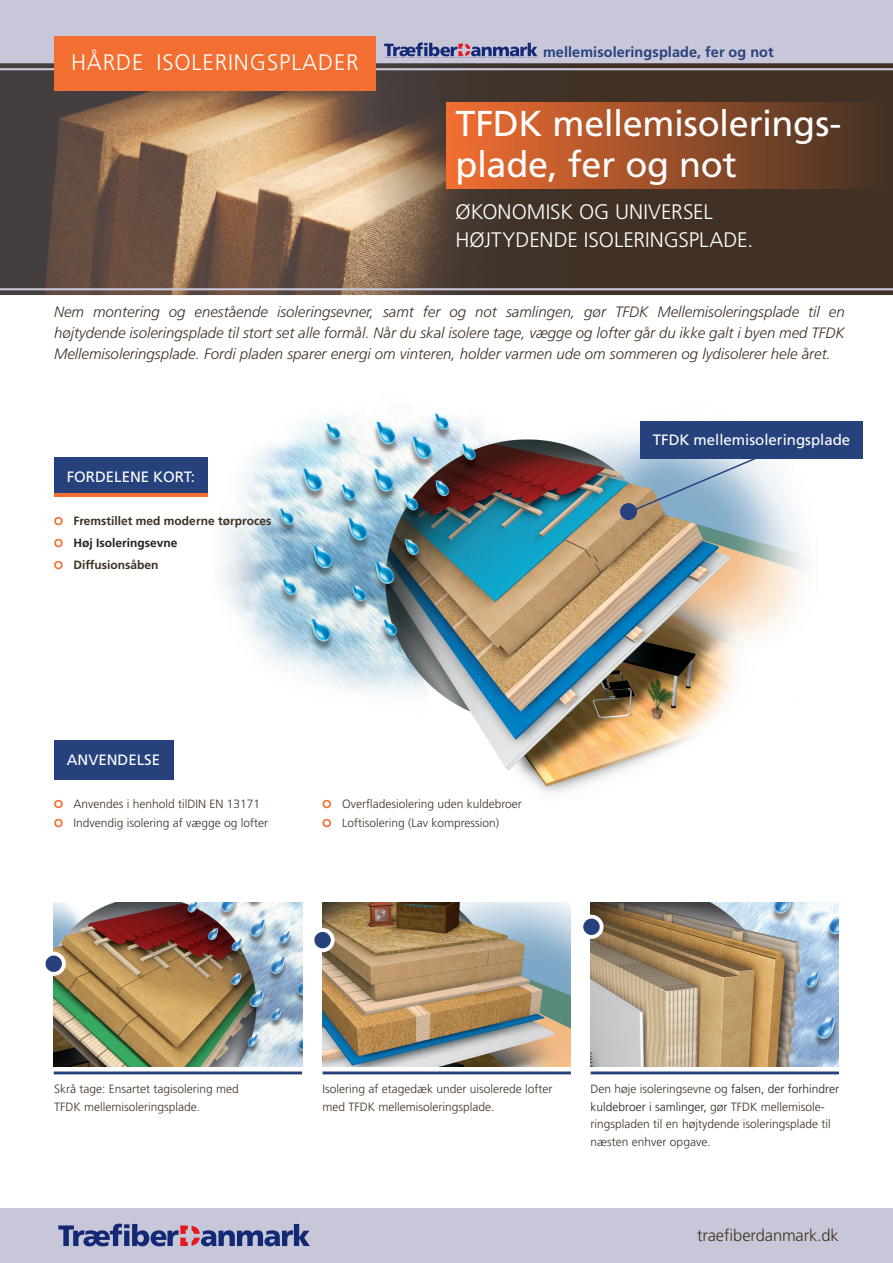
<style>
.page{position:relative;width:893px;height:1263px;background:#fff}
.page>*{position:absolute;margin:0;border:0;box-sizing:border-box;transform-origin:0 0}
.t1{font:36px/40.5px "Frutiger";letter-spacing:-.01em;color:#fff}
.t2{font:300 22.5px "Frutiger";letter-spacing:.04em;color:#fff}
.t3{font:300 21px/28.5px "Frutiger";color:#fff}
.t4{font:300 16.5px "Frutiger";letter-spacing:-.01em;color:#3f3124}
.t5{font:italic 300 15px/21px "Frutiger";color:#3f3124;text-align:justify}
.t6{font:15px "Frutiger";color:#fff}
.t7{font:700 14.4px "Frutiger";letter-spacing:.005em;color:#27417c}
.t8{font:300 12px/17.4px "Frutiger";color:#3f3124}
.t9{font:700 12px "Frutiger";color:#3f3124}
.t10{font:700 12px "Frutiger";color:#231f20}
.s1{font-family:"Futura";font-weight:800;font-size:10.5px;color:#f36e31}
.s2{color:#231f20}
</style>
<div class="page">
<div style="left:0;top:0;width:893px;height:293px;background:#c8c7d9"></div>
<img style="left:0;top:63px;width:893px;height:232px">
<img style="left:200px;top:406px;width:628px;height:387px">
<div style="left:0;top:1209px;width:893px;height:54px;background:#c8c7d9"></div>
<div style="left:54px;top:458px;width:154px;height:39px;background:#27417c"></div>
<div style="left:620px;top:503px;width:17px;height:17px;background:#27417c;border-radius:50%"></div>
<div style="left:640px;top:421px;width:223px;height:37px;background:#27417c"></div>
<hr style="left:54px;top:493px;width:154px;height:4px;background:#f36e31">
<svg style="left:58px;top:1223px;width:252px;height:23px"></svg>
<svg style="left:630px;top:454px;width:133px;height:59px;background:#99b0c4"></svg>
<div style="left:54px;top:36px;width:322px;height:54px;background:#f36e31"></div>
<svg style="left:384px;top:43px;width:153px;height:13px"></svg>
<div style="left:446px;top:102px;width:441px;height:87px;background:linear-gradient(to right,#f36e31,#413123)"></div>
<div style="left:54px;top:741px;width:119px;height:39px;background:#27417c"></div>
<img style="left:323px;top:902px;width:248px;height:165px">
<img style="left:54px;top:902px;width:248px;height:165px">
<img style="left:591px;top:902px;width:248px;height:165px">
<div style="left:312px;top:930px;width:21px;height:20px;background:#27417c;border-radius:50%"></div>
<div style="left:311px;top:928px;width:24px;height:24px;border:4px solid #fff;border-radius:50%"></div>
<div style="left:44px;top:953px;width:20px;height:21px;background:#27417c;border-radius:50%"></div>
<div style="left:42px;top:952px;width:24px;height:24px;border:4px solid #fff;border-radius:50%"></div>
<div style="left:581px;top:917px;width:21px;height:20px;background:#27417c;border-radius:50%"></div>
<div style="left:579px;top:915px;width:24px;height:24px;border:4px solid #fff;border-radius:50%"></div>
<hr style="left:54px;top:1071px;width:248px;height:3px;background:#27417c">
<hr style="left:323px;top:1071px;width:248px;height:3px;background:#27417c">
<hr style="left:591px;top:1071px;width:248px;height:3px;background:#27417c">
<p class="t2" style="left:71px;top:50px;width:289px">HÅRDE ISOLERINGSPLADER</p>
<p class="t7" style="left:543px;top:43px;width:232px">mellemisoleringsplade, fer og not</p>
<p class="t1" style="left:455px;top:104px;width:387px">TFDK mellemisolerings&shy;plade, fer og not</p>
<p class="t3" style="left:455px;top:198px;width:299px">ØKONOMISK OG UNIVERSEL<br>HØJTYDENDE ISOLERINGSPLADE.</p>
<p class="t5" style="left:54px;top:302px;width:792px">Nem montering og enestående isoleringsevner, samt fer og not samlingen, gør TFDK Mellemisoleringsplade til en højtydende isoleringsplade til stort set alle formål. Når du skal isolere tage, vægge og lofter går du ikke galt i byen med TFDK Mellemisoleringsplade. Fordi pladen sparer energi om vinteren, holder varmen ude om sommeren og lydisolerer hele året.</p>
<p class="t6" style="left:67px;top:468px;width:130px">FORDELENE KORT:</p>
<p class="t9" style="left:54px;top:514px;width:219px"><span class="s1">O</span> Fremstillet med moderne tørproces</p>
<p class="t10" style="left:54px;top:536px;width:125px"><span class="s1">O</span> Høj Isoleringsevne</p>
<p class="t9" style="left:54px;top:557px;width:106px"><span class="s1">O</span> Diffusionsåben</p>
<p class="t6" style="left:67px;top:751px;width:95px">ANVENDELSE</p>
<p class="t8" style="left:54px;top:795px;width:208px"><span class="s1">O</span> Anvendes i henhold tilDIN EN 13171</p>
<p class="t8" style="left:54px;top:814px;width:216px"><span class="s1">O</span> Indvendig isolering af vægge og lofter</p>
<p class="t8" style="left:322px;top:795px;width:201px"><span class="s1">O</span> Overfladesiolering uden kuldebroer</p>
<p class="t8" style="left:322px;top:814px;width:178px"><span class="s1">O</span> Loftisolering (Lav kompression)</p>
<p class="t6" style="left:653px;top:431px;width:199px">TFDK mellemisoleringsplade</p>
<p class="t8" style="left:54px;top:1081px;width:186px">Skrå tage: Ensartet tagisolering med<br>TFDK mellemisoleringsplade.</p>
<p class="t8" style="left:323px;top:1081px;width:231px">Isolering af etagedæk under uisolerede lofter med TFDK mellemisoleringsplade.</p>
<p class="t8" style="left:591px;top:1081px;width:250px">Den høje isoleringsevne og <span class="s2">falsen, der forhindrer kuldebroer i samlinger,</span> gør TFDK mellemisole&shy;ringspladen til en højtydende isoleringsplade til næsten enhver opgave.</p>
<p class="t4" style="left:697px;top:1226px;width:143px">traefiberdanmark.dk</p>
</div>
